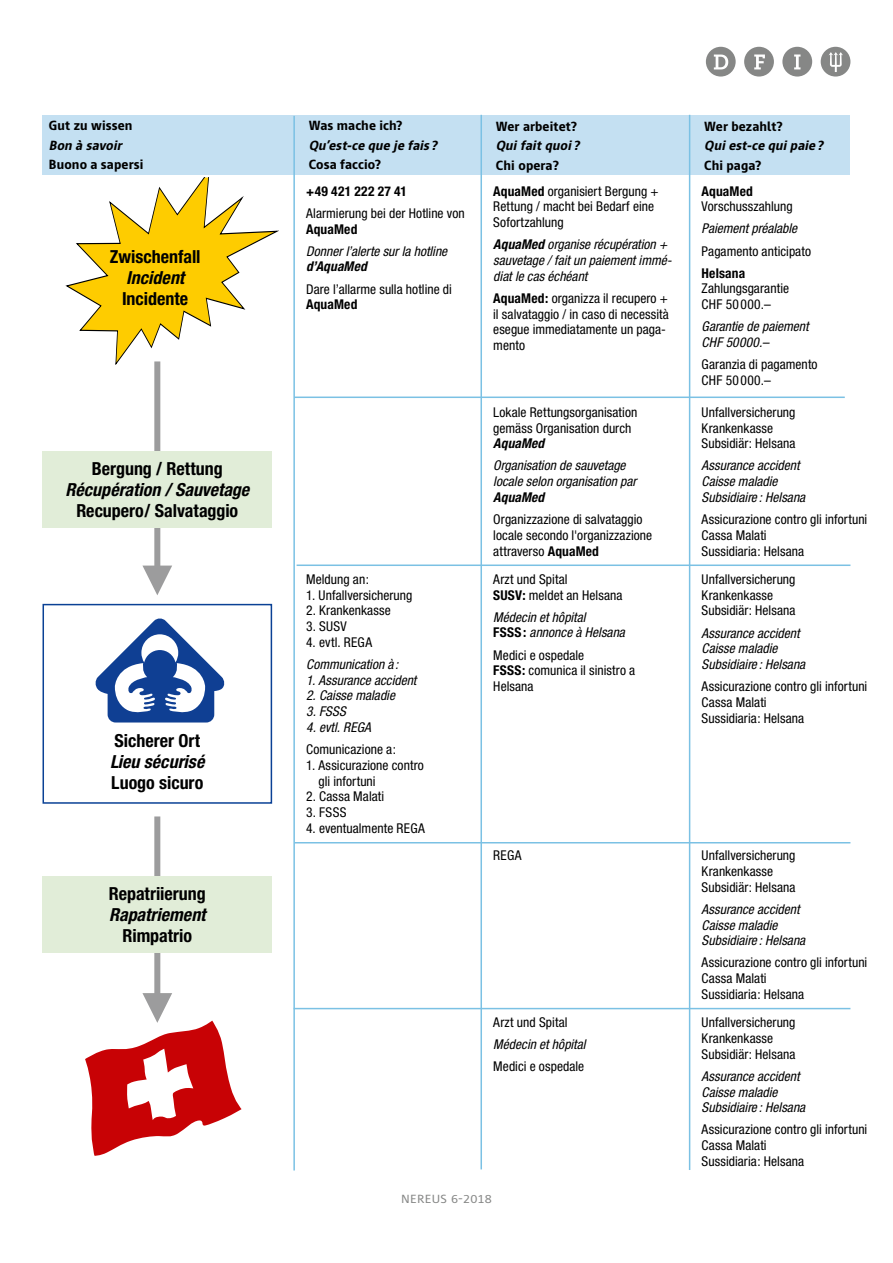
<style>
.page{position:relative;width:893px;height:1263px;background:#fff}
.page>*{position:absolute;margin:0;border:0;box-sizing:border-box;transform-origin:0 0}
.t1{font:700 condensed 18px "Helvetica Neue";color:#000}
.t2{font:italic 700 condensed 18px "Helvetica Neue";color:#000}
.t3{font:condensed 13.5px/15.8px "Helvetica Neue";letter-spacing:.005em;color:#000}
.t4{font:italic condensed 13.5px/15.8px "Helvetica Neue";color:#000}
.t5{font:800 13.5px "Cast";letter-spacing:.01em;color:#000}
.t6{font:italic 800 13.5px "Cast";color:#000}
.t7{font:700 condensed 13.5px "Helvetica Neue";letter-spacing:.01em;color:#000}
.t8{font:italic 700 condensed 13.5px "Helvetica Neue";letter-spacing:.01em;color:#000}
.t9{font:12px "Cast";letter-spacing:.025em;color:#868786;scale:1.15 1}
.s1{font-weight:700}
.s2{font-weight:700;font-style:normal}
</style>
<div class="page">
<div style="left:43px;top:604px;width:229px;height:200px;border:2px solid #0a4195"></div>
<div style="left:43px;top:115px;width:807px;height:59px;background:#c4e0f2"></div>
<hr style="left:293px;top:116px;width:2px;height:1054px;background:#7bc1e4">
<hr style="left:480px;top:115px;width:2px;height:1054px;background:#7bc1e4">
<hr style="left:689px;top:115px;width:1px;height:1055px;background:#7bc1e4">
<svg style="left:65px;top:178px;width:214px;height:187px"></svg>
<hr style="left:297px;top:564px;width:553px;height:2px;background:#7bc1e4">
<div style="left:154px;top:361px;width:6px;height:213px;background:#9c9c9d"></div>
<div style="left:43px;top:451px;width:229px;height:76px;background:#e1edd8"></div>
<svg style="left:95px;top:618px;width:130px;height:104px"></svg>
<hr style="left:294px;top:842px;width:556px;height:1px;background:#7bc1e4">
<div style="left:154px;top:816px;width:6px;height:183px;background:#9c9c9d"></div>
<div style="left:43px;top:876px;width:229px;height:76px;background:#e1edd8"></div>
<hr style="left:294px;top:1008px;width:556px;height:1px;background:#7bc1e4">
<hr style="left:294px;top:396px;width:551px;height:2px;background:#7bc1e4">
<div style="left:706px;top:47px;width:30px;height:30px;background:#868786;border-radius:50%"></div>
<svg style="left:714px;top:55px;width:14px;height:14px"></svg>
<div style="left:744px;top:47px;width:30px;height:30px;background:#868786;border-radius:50%"></div>
<svg style="left:754px;top:55px;width:11px;height:14px"></svg>
<div style="left:782px;top:47px;width:30px;height:30px;background:#868786;border-radius:50%"></div>
<svg style="left:794px;top:55px;width:6px;height:14px"></svg>
<div style="left:821px;top:47px;width:29px;height:30px;background:#868786;border-radius:50%"></div>
<svg style="left:829px;top:52px;width:14px;height:20px"></svg>
<svg style="left:142px;top:566px;width:30px;height:29px"></svg>
<svg style="left:85px;top:993px;width:157px;height:163px"></svg>
<p class="t5" style="left:49px;top:118px;width:85px">Gut zu wissen</p>
<p class="t6" style="left:49px;top:137px;width:77px">Bon à savoir</p>
<p class="t5" style="left:49px;top:157px;width:96px">Buono a sapersi</p>
<h1 class="t1" style="left:110px;top:245px;width:92px">Zwischenfall</h1>
<h1 class="t2" style="left:126px;top:266px;width:60px">Incident</h1>
<h1 class="t1" style="left:122px;top:287px;width:68px">Incidente</h1>
<h1 class="t1" style="left:92px;top:458px;width:133px">Bergung / Rettung</h1>
<h1 class="t2" style="left:65px;top:479px;width:185px">Récupération / Sauvetage</h1>
<h1 class="t1" style="left:76px;top:500px;width:163px">Recupero/ Salvataggio</h1>
<h1 class="t1" style="left:114px;top:730px;width:87px">Sicherer Ort</h1>
<h1 class="t2" style="left:110px;top:751px;width:96px">Lieu sécurisé</h1>
<h1 class="t1" style="left:111px;top:772px;width:94px">Luogo sicuro</h1>
<h1 class="t1" style="left:109px;top:883px;width:98px">Repatriierung</h1>
<h1 class="t2" style="left:109px;top:904px;width:98px">Rapatriement</h1>
<h1 class="t1" style="left:123px;top:925px;width:71px">Rimpatrio</h1>
<p class="t5" style="left:309px;top:118px;width:95px">Was mache ich?</p>
<p class="t6" style="left:309px;top:137px;width:133px">Qu’est-ce que je fais ?</p>
<p class="t5" style="left:309px;top:157px;width:74px">Cosa faccio?</p>
<p class="t5" style="left:496px;top:118px;width:83px">Wer arbeitet?</p>
<p class="t6" style="left:496px;top:138px;width:88px">Quifaitquoi ?</p>
<p class="t5" style="left:496px;top:157px;width:65px">Chi opera?</p>
<p class="t5" style="left:704px;top:118px;width:80px">Wer bezahlt?</p>
<p class="t6" style="left:704px;top:138px;width:123px">Quiest-ce quipaie?</p>
<p class="t5" style="left:704px;top:157px;width:59px">Chi paga?</p>
<p class="t7" style="left:306px;top:183px;width:102px">+49 421 222 27 41</p>
<p class="t3" style="left:306px;top:205px;width:160px">Alarmierung bei der Hotline von</p>
<p class="t7" style="left:306px;top:221px;width:53px">AquaMed</p>
<p class="t4" style="left:306px;top:243px;width:143px">Donner l’alerte sur la hotline</p>
<p class="t8" style="left:306px;top:258px;width:62px">d’AquaMed</p>
<p class="t3" style="left:306px;top:281px;width:147px">Dare l’allarme sulla hotline di</p>
<p class="t7" style="left:306px;top:296px;width:53px">AquaMed</p>
<p class="t3" style="left:493px;top:183px;width:167px"><span class="s1">AquaMed</span> organisiert Bergung +<br>Rettung / macht bei Bedarf eine<br>Sofortzahlung</p>
<p class="t4" style="left:493px;top:237px;width:180px"><span class="s1">AquaMed</span> organise récupération + sauvetage / fait un paiement immé&shy;diat le cas échéant</p>
<p class="t3" style="left:493px;top:290px;width:177px"><span class="s1">AquaMed:</span> organizza il recupero + il salvataggio / in caso di necessità esegue immediatamente un paga&shy;mento</p>
<p class="t3" style="left:493px;top:404px;width:146px">Lokale Rettungsorganisation gemäss Organisation durch</p>
<p class="t8" style="left:493px;top:435px;width:53px">AquaMed</p>
<p class="t4" style="left:493px;top:458px;width:145px">Organisation de sauvetage locale selon organisation par</p>
<p class="t8" style="left:493px;top:489px;width:53px">AquaMed</p>
<p class="t3" style="left:493px;top:511px;width:160px">Organizzazione di salvataggio locale secondo l'organizzazione attraverso <span class="s1">AquaMed</span></p>
<p class="t7" style="left:702px;top:183px;width:53px">AquaMed</p>
<p class="t3" style="left:702px;top:199px;width:92px">Vorschusszahlung</p>
<p class="t4" style="left:702px;top:221px;width:97px">Paiement préalable</p>
<p class="t3" style="left:702px;top:243px;width:111px">Pagamento anticipato</p>
<p class="t7" style="left:702px;top:265px;width:45px">Helsana</p>
<p class="t3" style="left:702px;top:281px;width:89px">Zahlungsgarantie<br>CHF 50000.–</p>
<p class="t4" style="left:702px;top:319px;width:108px">Garantie de paiement<br>CHF 50000.–</p>
<p class="t3" style="left:702px;top:356px;width:117px">Garanzia di pagamento<br>CHF 50000.–</p>
<p class="t3" style="left:702px;top:404px;width:95px">Unfallversicherung<br>Krankenkasse<br>Subsidiär: Helsana</p>
<p class="t4" style="left:702px;top:458px;width:105px">Assurance accident<br>Caisse maladie<br>Subsidiaire : Helsana</p>
<p class="t3" style="left:702px;top:511px;width:167px">Assicurazione contro gli infortuni<br>Cassa Malati<br>Sussidiaria: Helsana</p>
<p class="t3" style="left:306px;top:571px;width:64px">Meldung an:</p>
<p class="t3" style="left:306px;top:587px;width:108px">1. Unfallversicherung</p>
<p class="t3" style="left:306px;top:602px;width:86px">2. Krankenkasse</p>
<p class="t3" style="left:306px;top:618px;width:42px">3. SUSV</p>
<p class="t3" style="left:306px;top:634px;width:67px">4. evtl. REGA</p>
<p class="t4" style="left:306px;top:656px;width:94px">Communication à :</p>
<p class="t4" style="left:306px;top:672px;width:112px">1. Assurance accident</p>
<p class="t4" style="left:306px;top:688px;width:90px">2. Caisse maladie</p>
<p class="t4" style="left:306px;top:703px;width:41px">3. FSSS</p>
<p class="t4" style="left:306px;top:719px;width:66px">4. evtl. REGA</p>
<p class="t3" style="left:306px;top:741px;width:91px">Comunicazione a:</p>
<p class="t3" style="left:318px;top:757px;width:107px;text-indent:-12px">1. Assicurazione contro gli infortuni</p>
<p class="t3" style="left:306px;top:789px;width:80px">2. Cassa Malati</p>
<p class="t3" style="left:306px;top:804px;width:42px">3. FSSS</p>
<p class="t3" style="left:306px;top:820px;width:120px">4. eventualmente REGA</p>
<p class="t3" style="left:493px;top:571px;width:131px">Arzt und Spital<br><span class="s1">SUSV:</span> meldet an Helsana</p>
<p class="t4" style="left:493px;top:609px;width:133px">Médecin et hôpital<br><span class="s2">FSSS:</span> annonce à Helsana</p>
<p class="t3" style="left:493px;top:647px;width:143px">Medici e ospedale<br><span class="s1">FSSS:</span> comunica il sinistro a<br>Helsana</p>
<p class="t3" style="left:702px;top:571px;width:95px">Unfallversicherung<br>Krankenkasse<br>Subsidiär: Helsana</p>
<p class="t4" style="left:702px;top:625px;width:105px">Assurance accident<br>Caisse maladie<br>Subsidiaire : Helsana</p>
<p class="t3" style="left:702px;top:678px;width:167px">Assicurazione contro gli infortuni<br>Cassa Malati<br>Sussidiaria: Helsana</p>
<p class="t3" style="left:493px;top:847px;width:30px">REGA</p>
<p class="t3" style="left:493px;top:1014px;width:76px">Arzt und Spital</p>
<p class="t4" style="left:493px;top:1036px;width:94px">Médecin et hôpital</p>
<p class="t3" style="left:493px;top:1058px;width:92px">Medici e ospedale</p>
<p class="t3" style="left:702px;top:847px;width:95px">Unfallversicherung<br>Krankenkasse<br>Subsidiär: Helsana</p>
<p class="t4" style="left:702px;top:901px;width:105px">Assurance accident<br>Caisse maladie<br>Subsidiaire : Helsana</p>
<p class="t3" style="left:702px;top:955px;width:167px">Assicurazione contro gli infortuni<br>Cassa Malati<br>Sussidiaria: Helsana</p>
<p class="t3" style="left:702px;top:1014px;width:95px">Unfallversicherung<br>Krankenkasse<br>Subsidiär: Helsana</p>
<p class="t4" style="left:702px;top:1068px;width:105px">Assurance accident<br>Caisse maladie<br>Subsidiaire : Helsana</p>
<p class="t3" style="left:702px;top:1122px;width:167px">Assicurazione contro gli infortuni<br>Cassa Malati<br>Sussidiaria: Helsana</p>
<p class="t9" style="left:401px;top:1192px;width:80px">NEREUS 6-2018</p>
</div>
